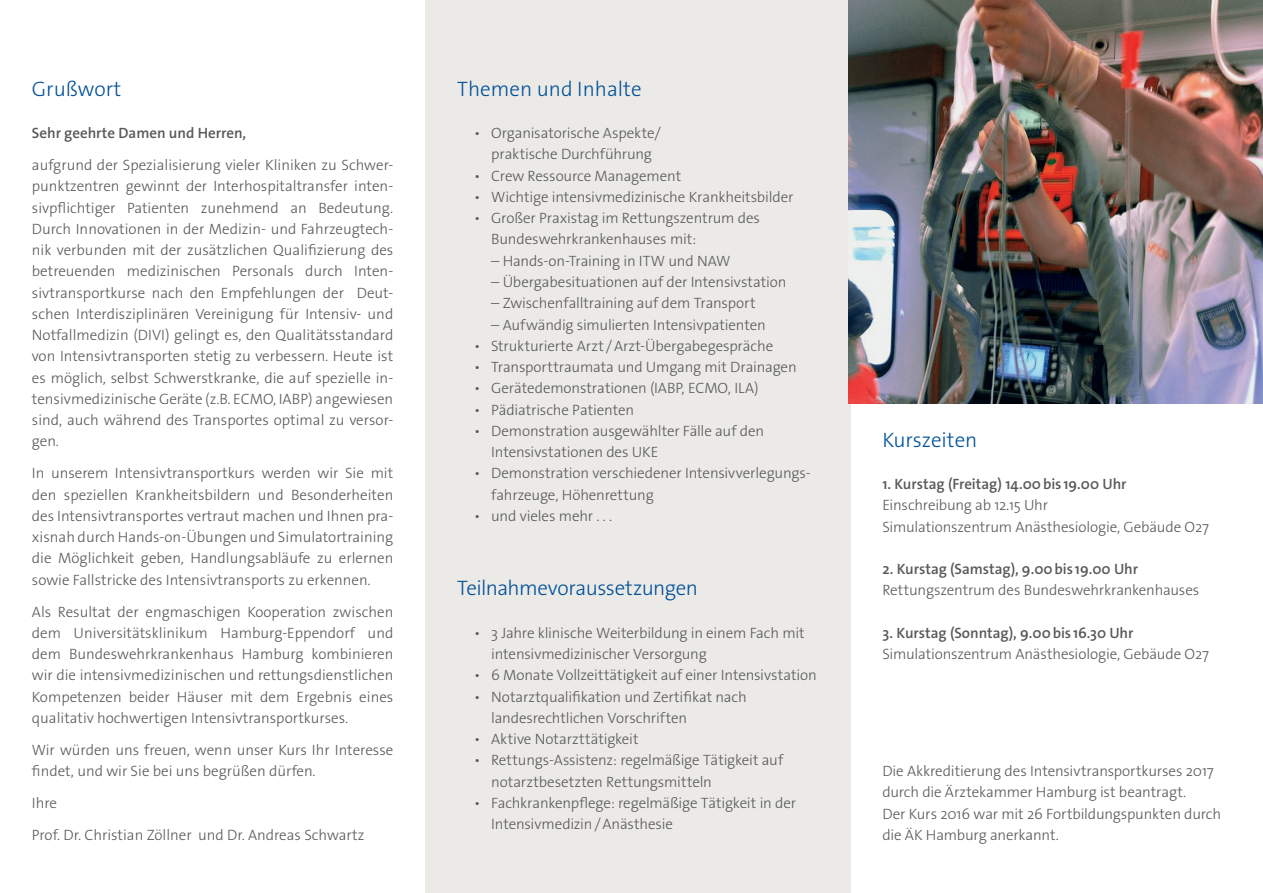
<style>
.page{position:relative;width:1263px;height:893px;background:#fff}
.page>*{position:absolute;margin:0;border:0;box-sizing:border-box;transform-origin:0 0}
.t1{font:300 21px "The Sans Os F";color:#01519a}
.t2{font:300 21px "The Sans Os F";letter-spacing:-.025em;color:#01519a}
.t3{font:300 15px/21.3px "The Sans Os F";letter-spacing:-.01em;color:#57585a}
.t4{font:600 15px "The Sans Os F";color:#57585a}
</style>
<div class="page">
<div style="left:425px;top:0;width:425px;height:893px;background:#eceae6"></div>
<img style="left:848px;top:0;width:415px;height:404px">
<h1 class="t1" style="left:32px;top:75px;width:91px">Grußwort</h1>
<p class="t4" style="left:32px;top:123px;width:216px">Sehr geehrte Damen und Herren,</p>
<p class="t3" style="left:32px;top:154px;width:363px;text-align:justify">aufgrund der Spezialisierung vieler Kliniken zu Schwer&shy;punktzentren gewinnt der Interhospitaltransfer inten&shy;sivpflichtiger Patienten zunehmend an Bedeutung.<br>Durch Innovationen in der Medizin- und Fahrzeugtech&shy;nik verbunden mit der zusätzlichen Qualifizierung des betreuenden medizinischen Personals durch Inten&shy;sivtransportkurse nach den Empfehlungen der Deut&shy;schen Interdisziplinären Vereinigung für Intensiv- und Notfallmedizin (DIVI) gelingt es, den Qualitätsstandard von Intensivtransporten stetig zu verbessern. Heute ist es möglich, selbst Schwerstkranke, die auf spezielle in&shy;tensivmedizinische Geräte (z.B. ECMO, IABP) angewiesen sind, auch während des Transportes optimal zu versor&shy;gen.</p>
<p class="t3" style="left:32px;top:463px;width:363px;text-align:justify">In unserem Intensivtransportkurs werden wir Sie mit den speziellen Krankheitsbildern und Besonderheiten des Intensivtransportes vertraut machen und Ihnen pra&shy;xisnah durch Hands-on-Übungen und Simulatortraining die Möglichkeit geben, Handlungsabläufe zu erlernen sowie Fallstricke des Intensivtransports zu erkennen.</p>
<p class="t3" style="left:32px;top:601px;width:363px;text-align:justify">Als Resultat der engmaschigen Kooperation zwischen dem Universitätsklinikum Hamburg-Eppendorf und dem Bundeswehrkrankenhaus Hamburg kombinieren wir die intensivmedizinischen und rettungsdienstlichen Kompetenzen beider Häuser mit dem Ergebnis eines qualitativ hochwertigen Intensivtransportkurses.</p>
<p class="t3" style="left:32px;top:739px;width:363px">Wir würden uns freuen, wenn unser Kurs Ihr Interesse findet, und wir Sie bei uns begrüßen dürfen.</p>
<p class="t3" style="left:32px;top:787px;width:334px;line-height:32px">Ihre<br>Prof. Dr. Christian Zöllner und Dr. Andreas Schwartz</p>
<h1 class="t1" style="left:457px;top:75px;width:186px">Themen und Inhalte</h1>
<p class="t3" style="left:474px;top:123px;width:188px;text-align:center">• Organisatorische Aspekte/ praktische Durchführung</p>
<p class="t3" style="left:474px;top:165px;width:209px">• Crew Ressource Management</p>
<p class="t3" style="left:474px;top:186px;width:321px">• Wichtige intensivmedizinische Krankheitsbilder</p>
<p class="t3" style="left:491px;top:208px;width:270px;text-indent:-17px">• Großer Praxistag im Rettungszentrum des<br>Bundeswehrkrankenhauses mit:</p>
<p class="t3" style="left:491px;top:250px;width:241px">– Hands-on-Training in ITW und NAW</p>
<p class="t3" style="left:491px;top:271px;width:297px">– Übergabesituationen auf der Intensivstation</p>
<p class="t3" style="left:491px;top:293px;width:266px">– Zwischenfalltraining auf dem Transport</p>
<p class="t3" style="left:491px;top:314px;width:276px">– Aufwändig simulierten Intensivpatienten</p>
<p class="t3" style="left:474px;top:335px;width:301px">• Strukturierte Arzt /Arzt-Übergabegespräche</p>
<p class="t3" style="left:474px;top:356px;width:324px">• Transporttraumata und Umgang mit Drainagen</p>
<p class="t3" style="left:474px;top:378px;width:286px">• Gerätedemonstrationen (IABP, ECMO, ILA)</p>
<p class="t3" style="left:474px;top:399px;width:161px">• Pädiatrische Patienten</p>
<p class="t3" style="left:491px;top:420px;width:274px;text-indent:-17px">• Demonstration ausgewählter Fälle auf den<br>Intensivstationen des UKE</p>
<p class="t3" style="left:491px;top:463px;width:321px;text-indent:-17px">• Demonstration verschiedener Intensivverlegungs&shy;fahrzeuge, Höhenrettung</p>
<p class="t3" style="left:474px;top:505px;width:140px">• und vieles mehr . . .</p>
<h1 class="t2" style="left:457px;top:575px;width:242px">Teilnahmevoraussetzungen</h1>
<p class="t3" style="left:491px;top:622px;width:315px;text-indent:-17px">• 3 Jahre klinische Weiterbildung in einem Fach mit intensivmedizinischer Versorgung</p>
<p class="t3" style="left:474px;top:665px;width:344px">• 6 Monate Vollzeittätigkeit auf einer Intensivstation</p>
<p class="t3" style="left:491px;top:686px;width:257px;text-indent:-17px">• Notarztqualifikation und Zertifikat nach landesrechtlichen Vorschriften</p>
<p class="t3" style="left:474px;top:728px;width:166px">• Aktive Notarzttätigkeit</p>
<p class="t3" style="left:491px;top:750px;width:294px;text-indent:-17px">• Rettungs-Assistenz: regelmäßige Tätigkeit auf notarztbesetzten Rettungsmitteln</p>
<p class="t3" style="left:491px;top:792px;width:306px;text-indent:-17px">• Fachkrankenpflege: regelmäßige Tätigkeit in der<br>Intensivmedizin/Anästhesie</p>
<h1 class="t1" style="left:882px;top:426px;width:97px">Kurszeiten</h1>
<p class="t4" style="left:882px;top:474px;width:246px">1. Kurstag (Freitag) 14.00bis 19.00 Uhr</p>
<p class="t3" style="left:882px;top:495px;width:328px">Einschreibung ab 12.15 Uhr<br>Simulationszentrum Anästhesiologie, Gebäude O27</p>
<p class="t4" style="left:882px;top:559px;width:257px">2. Kurstag (Samstag), 9.00bis 19.00 Uhr</p>
<p class="t3" style="left:882px;top:580px;width:318px">Rettungszentrum des Bundeswehrkrankenhauses</p>
<p class="t4" style="left:882px;top:623px;width:253px">3. Kurstag (Sonntag), 9.00bis 16.30 Uhr</p>
<p class="t3" style="left:882px;top:643px;width:328px">Simulationszentrum Anästhesiologie, Gebäude O27</p>
<p class="t3" style="left:882px;top:760px;width:340px">Die Akkreditierung des Intensivtransportkurses 2017 durch die Ärztekammer Hamburg ist beantragt.<br>Der Kurs 2016 war mit 26 Fortbildungspunkten durch die ÄK Hamburg anerkannt.</p>
</div>
